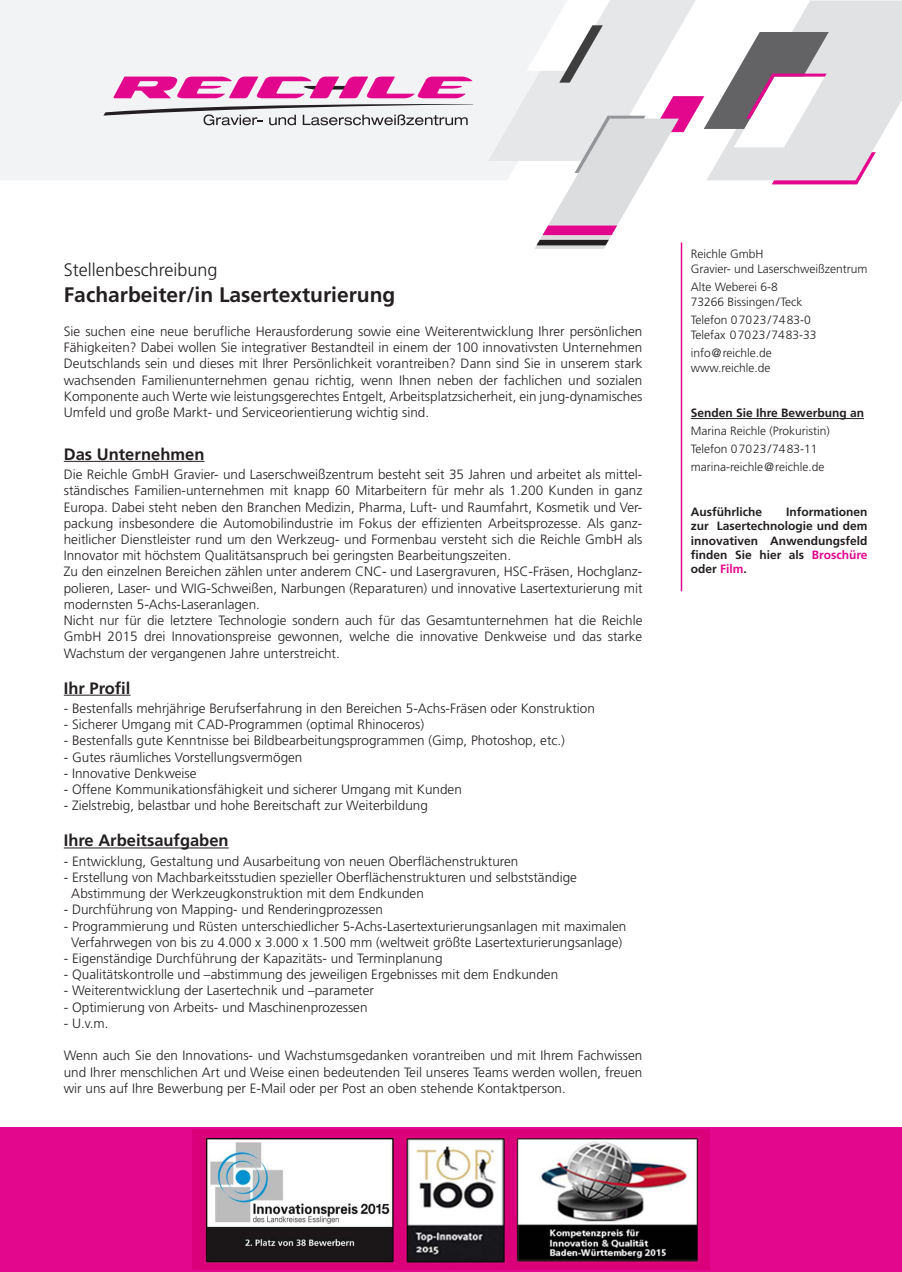
<style>
.page{position:relative;width:902px;height:1272px;background:#fff}
.page>*{position:absolute;margin:0;border:0;box-sizing:border-box;transform-origin:0 0}
.t1{font:700 21px "Frutiger";color:#231f20}
.t2{font:300 18px "Frutiger";color:#231f20}
.t3{font:700 16.5px "Frutiger";color:#231f20}
.t4{font:300 13.5px/16.2px "Frutiger";color:#231f20;text-align:justify}
.t5{font:300 12px/15px "Frutiger";color:#231f20}
.t6{font:700 12px/14.4px "Frutiger";color:#231f20;text-align:justify}
.s1{color:#e2078c}
</style>
<div class="page">
<hr style="left:690px;top:418px;width:173px;height:1px;background:#231f20">
<div style="left:0;top:0;width:488px;height:180px;background:#f2f3f4"></div>
<svg style="left:113px;top:77px;width:359px;height:21px"></svg>
<svg style="left:103px;top:104px;width:370px;height:21px"></svg>
<hr style="left:680px;top:242px;width:2px;height:349px;background:#e2078c">
<svg style="left:488px;top:0;width:413px;height:249px"></svg>
<hr style="left:64px;top:461px;width:140px;height:1px;background:#231f20">
<hr style="left:64px;top:694px;width:66px;height:1px;background:#231f20">
<hr style="left:64px;top:847px;width:165px;height:1px;background:#231f20">
<div style="left:0;top:1127px;width:901px;height:144px;background:#e2078c"></div>
<img style="left:193px;top:1129px;width:516px;height:140px">
<h2 class="t2" style="left:64px;top:260px;width:155px">Stellenbeschreibung</h2>
<h1 class="t1" style="left:64px;top:282px;width:333px">Facharbeiter/in Lasertexturierung</h1>
<p class="t4" style="left:64px;top:323px;width:580px">Sie suchen eine neue berufliche Herausforderung sowie eine Weiterentwicklung Ihrer persönlichen Fähigkeiten? Dabei wollen Sie integrativer Bestandteil in einem der 100 innovativsten Unternehmen Deutschlands sein und dieses mit Ihrer Persönlichkeit vorantreiben? Dann sind Sie in unserem stark wachsenden Familienunternehmen genau richtig, wenn Ihnen neben der fachlichen und sozialen Komponente auch Werte wie leistungsgerechtes Entgelt, Arbeitsplatzsicherheit, ein jung-dynamisches Umfeld und große Markt- und Serviceorientierung wichtig sind.</p>
<p class="t3" style="left:64px;top:444px;width:142px">Das Unternehmen</p>
<p class="t4" style="left:64px;top:466px;width:580px;text-align:left">Die Reichle GmbH Gravier- und Laserschweißzentrum besteht seit 35 Jahren und arbeitet als mittel&shy;ständisches Familien-unternehmen mit knapp 60 Mitarbeitern für mehr als 1.200 Kunden in ganz Europa. Dabei steht neben den Branchen Medizin, Pharma, Luft- und Raumfahrt, Kosmetik und Ver&shy;packung insbesondere die Automobilindustrie im Fokus der effizienten Arbeitsprozesse. Als ganz&shy;heitlicher Dienstleister rund um den Werkzeug- und Formenbau versteht sich die Reichle GmbH als Innovator mit höchstem Qualitätsanspruch bei geringsten Bearbeitungszeiten.<br>Zu den einzelnen Bereichen zählen unter anderem CNC- und Lasergravuren, HSC-Fräsen, Hochglanz&shy;polieren, Laser- und WIG-Schweißen, Narbungen (Reparaturen) und innovative Lasertexturierung mit modernsten 5-Achs-Laseranlagen.<br>Nicht nur für die letztere Technologie sondern auch für das Gesamtunternehmen hat die Reichle GmbH 2015 drei Innovationspreise gewonnen, welche die innovative Denkweise und das starke Wachstum der vergangenen Jahre unterstreicht.</p>
<p class="t3" style="left:64px;top:678px;width:68px">Ihr Profil</p>
<p class="t4" style="left:64px;top:700px;width:532px">- Bestenfalls mehrjährige Berufserfahrung in den Bereichen 5-Achs-Fräsen oder Konstruktion</p>
<p class="t4" style="left:64px;top:716px;width:362px">- Sicherer Umgang mit CAD-Programmen (optimal Rhinoceros)</p>
<p class="t4" style="left:64px;top:733px;width:502px">- Bestenfalls gute Kenntnisse bei Bildbearbeitungsprogrammen (Gimp, Photoshop, etc.)</p>
<p class="t4" style="left:64px;top:749px;width:240px">- Gutes räumliches Vorstellungsvermögen</p>
<p class="t4" style="left:64px;top:765px;width:134px">- Innovative Denkweise</p>
<p class="t4" style="left:64px;top:781px;width:399px">- Offene Kommunikationsfähigkeit und sicherer Umgang mit Kunden</p>
<p class="t4" style="left:64px;top:797px;width:365px">- Zielstrebig, belastbar und hohe Bereitschaft zur Weiterbildung</p>
<p class="t3" style="left:64px;top:830px;width:166px">Ihre Arbeitsaufgaben</p>
<p class="t4" style="left:64px;top:853px;width:456px">- Entwicklung, Gestaltung und Ausarbeitung von neuen Oberflächenstrukturen</p>
<p class="t4" style="left:71px;top:869px;width:507px;text-indent:-8px">- Erstellung von Machbarkeitsstudien spezieller Oberflächenstrukturen und selbstständige<br>Abstimmung der Werkzeugkonstruktion mit dem Endkunden</p>
<p class="t4" style="left:64px;top:901px;width:321px">- Durchführung von Mapping- und Renderingprozessen</p>
<p class="t4" style="left:64px;top:918px;width:564px;text-align:center">- Programmierung und Rüsten unterschiedlicher 5-Achs-Lasertexturierungsanlagen mit maximalen<br>Verfahrwegen von bis zu 4.000 x 3.000 x 1.500 mm (weltweit größte Lasertexturierungsanlage)</p>
<p class="t4" style="left:64px;top:950px;width:380px">- Eigenständige Durchführung der Kapazitäts- und Terminplanung</p>
<p class="t4" style="left:64px;top:966px;width:496px">- Qualitätskontrolle und –abstimmung des jeweiligen Ergebnisses mit dem Endkunden</p>
<p class="t4" style="left:64px;top:982px;width:312px">- Weiterentwicklung der Lasertechnik und –parameter</p>
<p class="t4" style="left:64px;top:999px;width:305px">- Optimierung von Arbeits- und Maschinenprozessen</p>
<p class="t4" style="left:64px;top:1015px;width:46px">- U.v.m.</p>
<p class="t4" style="left:64px;top:1047px;width:580px">Wenn auch Sie den Innovations- und Wachstumsgedanken vorantreiben und mit Ihrem Fachwissen und Ihrer menschlichen Art und Weise einen bedeutenden Teil unseres Teams werden wollen, freuen wir uns auf Ihre Bewerbung per E-Mail oder per Post an oben stehende Kontaktperson.</p>
<p class="t5" style="left:690px;top:247px;width:178px">Reichle GmbH<br>Gravier- und Laserschweißzentrum</p>
<p class="t5" style="left:690px;top:280px;width:113px">Alte Weberei 6-8<br>73266 Bissingen/Teck</p>
<p class="t5" style="left:690px;top:313px;width:127px">Telefon 07023/7483-0<br>Telefax 07023/7483-33</p>
<p class="t5" style="left:690px;top:346px;width:83px">info@reichle.de www.reichle.de</p>
<p class="t6" style="left:690px;top:406px;width:175px">Senden Sie Ihre Bewerbung an</p>
<p class="t5" style="left:690px;top:422px;width:141px;line-height:18px">Marina Reichle (Prokuristin)<br>Telefon 07023/7483-11 marina-reichle@reichle.de</p>
<p class="t6" style="left:690px;top:504px;width:73px">Ausführliche</p>
<p class="t6" style="left:690px;top:504px;width:178px;text-indent:95px">Informationen zur Lasertechnologie und dem innovativen Anwendungsfeld finden Sie hier als <span class="s1">Broschüre </span>oder <span class="s1">Film</span>.</p>
</div>
